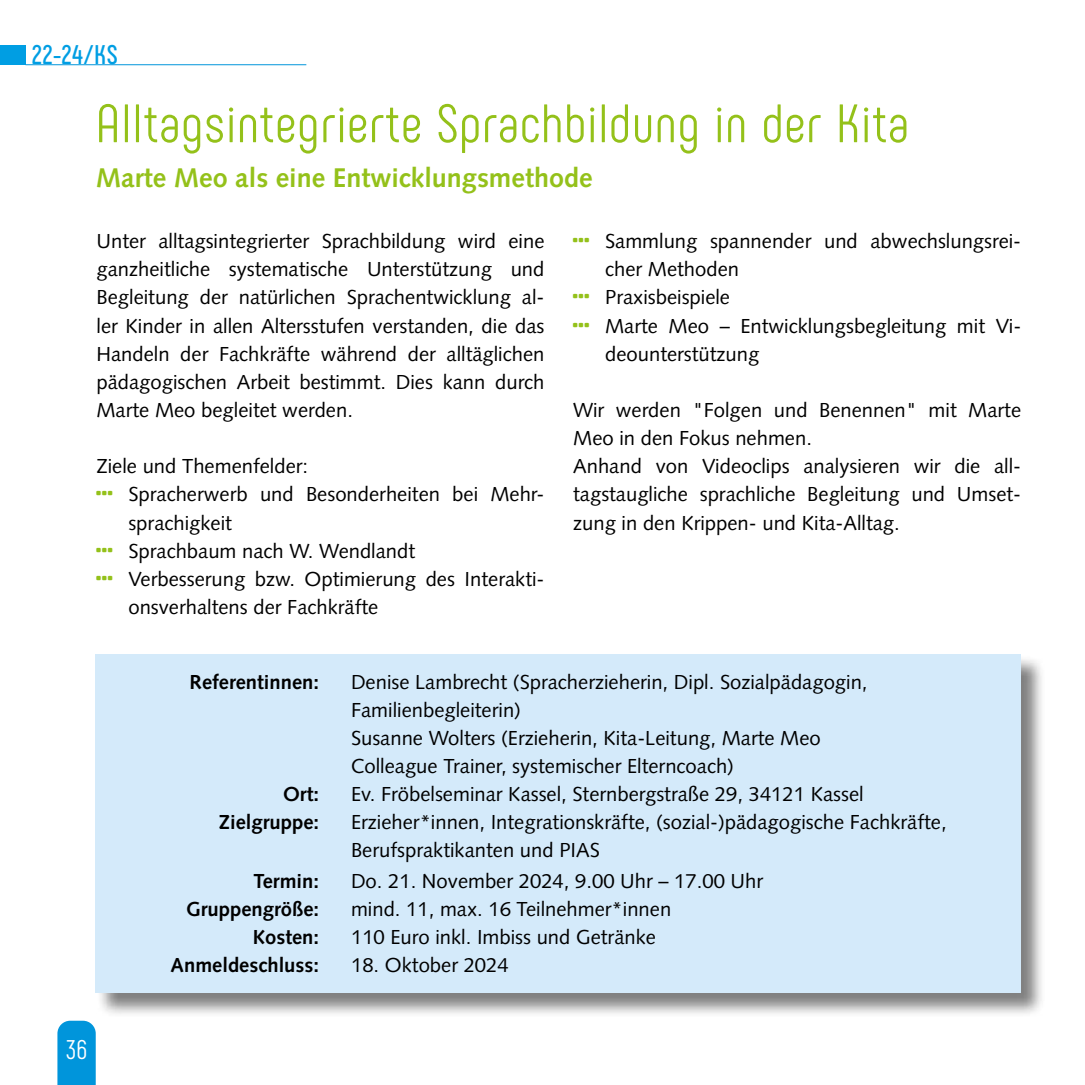
<style>
.page{position:relative;width:1085px;height:1085px;background:#fff}
.page>*{position:absolute;margin:0;border:0;box-sizing:border-box;transform-origin:0 0}
.t1{font:54px "Phenomena";letter-spacing:.02em;color:#94c11a}
.t2{font:700 27px "Syntax";color:#94c11a}
.t3{font:700 27px "Phenomena";color:#009ee3}
.t4{font:27px "Phenomena";color:#fff}
.t5{font:20.25px/28.1px "Syntax";color:#000}
.t6{font:700 20.25px "Syntax";color:#000}
</style>
<div class="page">
<svg style="left:57px;top:1020px;width:39px;height:64px;background:#0e9bdd"></svg>
<div style="left:0;top:45px;width:26px;height:19px;background:#009ee3"></div>
<div style="left:96px;top:654px;width:949px;height:364px;background:#000;opacity:.5"></div>
<div style="left:96px;top:654px;width:924px;height:339px;background:#d4eafa"></div>
<hr style="left:26px;top:64px;width:280px;height:1px;background:#0095db">
<h2 class="t3" style="left:32px;top:39px;width:87px">22-24/KS</h2>
<h1 class="t1" style="left:96px;top:92px;width:814px">Alltagsintegrierte Sprachbildung in der Kita</h1>
<h2 class="t2" style="left:96px;top:162px;width:498px">Marte Meo als eine Entwicklungsmethode</h2>
<p class="t5" style="left:96px;top:227px;width:449px;text-align:justify">Unter alltagsintegrierter Sprachbildung wird eine ganzheitliche systematische Unterstützung und Begleitung der natürlichen Sprachentwicklung al&shy;ler Kinder in allen Altersstufen verstanden, die das Handeln der Fachkräfte während der alltäglichen pädagogischen Arbeit bestimmt. Dies kann durch Marte Meo begleitet werden.</p>
<p class="t5" style="left:128px;top:452px;width:417px;text-indent:-32px">Ziele und Themenfelder:<br>Spracherwerb und Besonderheiten bei Mehr&shy;sprachigkeit<br>Sprachbaum nach W. Wendlandt<br>Verbesserung bzw. Optimierung des Interakti&shy;onsverhaltens der Fachkräfte</p>
<p class="t5" style="left:605px;top:227px;width:417px">Sammlung spannender und abwechslungsrei&shy;cher Methoden<br>Praxisbeispiele<br>Marte Meo – Entwicklungsbegleitung mit Vi&shy;deounterstützung</p>
<p class="t5" style="left:573px;top:396px;width:449px">Wir werden "Folgen und Benennen" mit Marte Meo in den Fokus nehmen.<br>Anhand von Videoclips analysieren wir die all&shy;tagstaugliche sprachliche Begleitung und Umset&shy;zung in den Krippen- und Kita-Alltag.</p>
<h2 class="t4" style="left:66px;top:1033px;width:23px">36</h2>
<p class="t6" style="left:190px;top:670px;width:131px">Referentinnen:</p>
<p class="t5" style="left:351px;top:667px;width:518px">Denise Lambrecht (Spracherzieherin, Dipl. Sozialpädagogin, Familienbegleiterin)<br>Susanne Wolters (Erzieherin, Kita-Leitung, Marte Meo Colleague Trainer, systemischer Elterncoach)</p>
<p class="t6" style="left:283px;top:782px;width:37px">Ort:</p>
<p class="t5" style="left:351px;top:780px;width:514px">Ev. Fröbelseminar Kassel, Sternbergstraße 29, 34121 Kassel</p>
<p class="t6" style="left:219px;top:810px;width:102px">Zielgruppe:</p>
<p class="t5" style="left:351px;top:808px;width:597px">Erzieher*innen, Integrationskräfte, (sozial-)pädagogische Fachkräfte,<br>Berufspraktikanten und PIAS</p>
<p class="t6" style="left:253px;top:868px;width:67px">Termin:</p>
<p class="t5" style="left:351px;top:866px;width:413px">Do. 21. November 2024, 9.00 Uhr – 17.00 Uhr</p>
<p class="t6" style="left:186px;top:897px;width:134px">Gruppengröße:</p>
<p class="t5" style="left:351px;top:894px;width:322px">mind. 11, max. 16 Teilnehmer*innen</p>
<p class="t6" style="left:253px;top:925px;width:68px">Kosten:</p>
<p class="t5" style="left:351px;top:922px;width:306px">110 Euro inkl. Imbiss und Getränke</p>
<p class="t6" style="left:171px;top:953px;width:150px">Anmeldeschluss:</p>
<p class="t5" style="left:351px;top:950px;width:159px">18. Oktober 2024</p>
</div>
